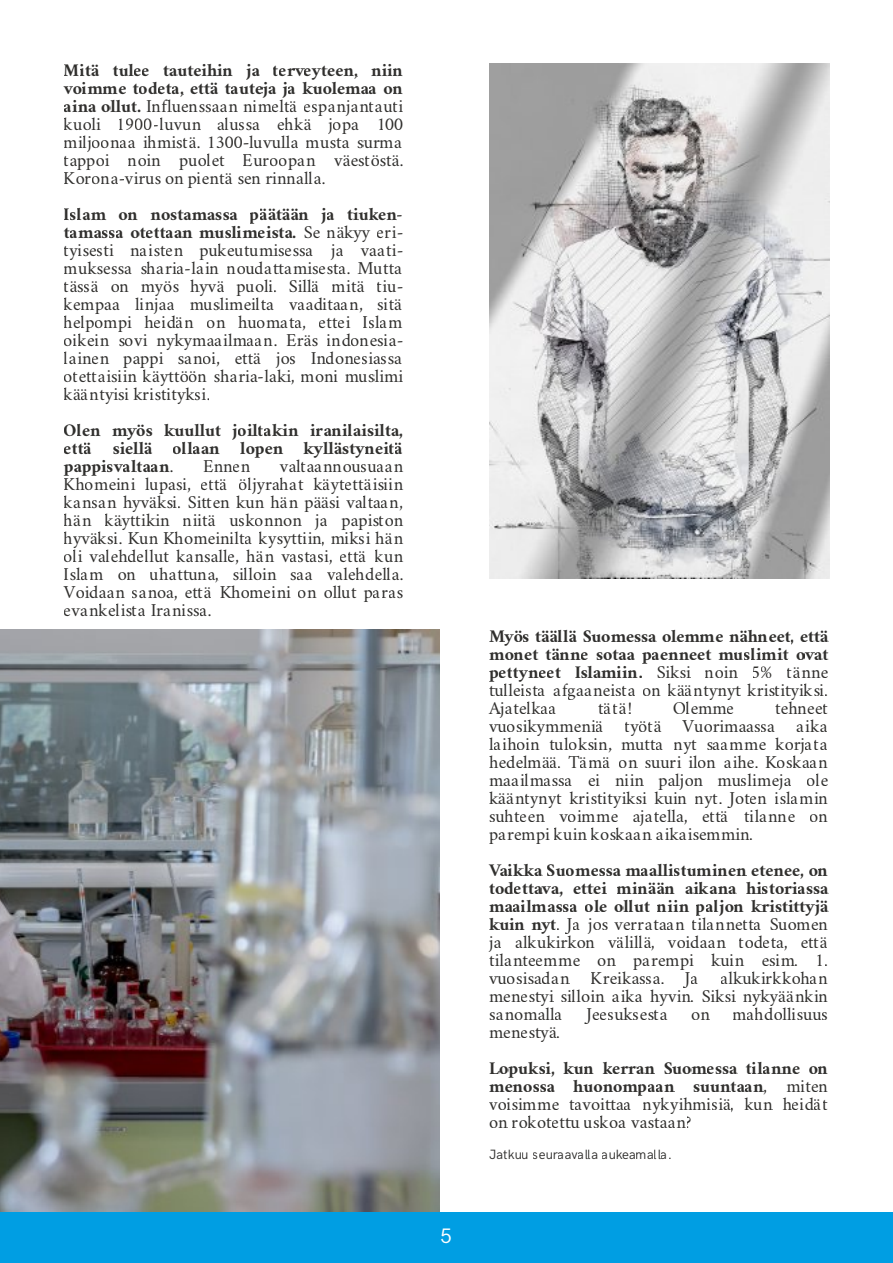
<style>
.page{position:relative;width:893px;height:1263px;background:#fff}
.page>*{position:absolute;margin:0;border:0;box-sizing:border-box;transform-origin:0 0}
.t1{font:21px "HK Grotesk";color:#fff}
.t2{font:18px/18px "Crimson";color:rgb(24 23 21/.9);text-align:justify}
.t3{font:700 18px/18px "Crimson";color:rgb(24 23 21/.9);text-align:justify}
.t4{font:13.5px "HK Grotesk";color:rgb(24 23 21/.9)}
.s1{font-weight:700}
.s2{font-weight:400}
</style>
<div class="page">
<img style="left:0;top:629px;width:440px;height:582px">
<img style="left:489px;top:64px;width:340px;height:514px">
<div style="left:0;top:1212px;width:893px;height:51px;background:#009ee3"></div>
<p class="t2" style="left:64px;top:63px;width:341px"><span class="s1">Mitä tulee tauteihin ja terveyteen, niin voimme todeta, että tauteja ja kuolemaa on aina ollut.</span> Influenssaan nimeltä espanjantauti kuoli 1900-luvun alussa ehkä jopa 100 miljoonaa ihmistä. 1300-luvulla musta surma tappoi noin puolet Euroopan väestöstä.<br>Korona-virus on pientä sen rinnalla.</p>
<p class="t2" style="left:64px;top:207px;width:341px"><span class="s1">Islam on nostamassa päätään ja tiuken&shy;tamassa otettaan muslimeista.</span> Se näkyy eri&shy;tyisesti naisten pukeutumisessa ja vaati&shy;muksessa sharia-lain noudattamisesta. Mutta tässä on myös hyvä puoli. Sillä mitä tiu&shy;kempaa linjaa muslimeilta vaaditaan, sitä helpompi heidän on huomata, ettei Islam oikein sovi nykymaailmaan. Eräs indonesia&shy;lainen pappi sanoi, että jos Indonesiassa otettaisiin käyttöön sharia-laki, moni muslimi kääntyisi kristityksi.</p>
<p class="t3" style="left:64px;top:423px;width:341px">Olen myös kuullut joiltakin iranilaisilta, että siellä ollaan lopen kyllästyneitä pappisvaltaan<span class="s2">.</span></p>
<p class="t2" style="left:64px;top:459px;width:341px;text-indent:216px">valtaannousuaan Khomeini lupasi, että öljyrahat käytettäisiin kansan hyväksi. Sitten kun hän pääsi valtaan, hän käyttikin niitä uskonnon ja papiston hyväksi. Kun Khomeinilta kysyttiin, miksi hän oli valehdellut kansalle, hän vastasi, että kun Islam on uhattuna, silloin saa valehdella.<br>Voidaan sanoa, että Khomeini on ollut paras evankelista Iranissa.</p>
<p class="t2" style="left:203px;top:459px;width:49px">Ennen</p>
<p class="t1" style="left:440px;top:1224px;width:13px">5</p>
<p class="t3" style="left:489px;top:628px;width:341px">Myös täällä Suomessa olemme nähneet, että monet tänne sotaa paenneet muslimit ovat pettyneet Islamiin. <span class="s2">Siksi noin 5% tänne tulleista afgaaneista on kääntynyt kristityiksi.<br>Ajatelkaa</span></p>
<p class="t2" style="left:489px;top:700px;width:341px;text-indent:286px">tehneet vuosikymmeniä työtä Vuorimaassa aika laihoin tuloksin, mutta nyt saamme korjata hedelmää. Tämä on suuri ilon aihe. Koskaan maailmassa ei niin paljon muslimeja ole kääntynyt kristityiksi kuin nyt. Joten islamin suhteen voimme ajatella, että tilanne on parempi kuin koskaan aikaisemmin.</p>
<p class="t2" style="left:489px;top:862px;width:341px"><span class="s1">Vaikka Suomessa maallistuminen etenee, on todettava, ettei minään aikana historiassa maailmassa ole ollut niin paljon kristittyjä kuin nyt</span>. Ja jos verrataan tilannetta Suomen ja alkukirkon välillä, voidaan todeta, että tilanteemme on parempi kuin esim. 1. vuosisadan Kreikassa. Ja alkukirkkohan menestyi silloin aika hyvin. Siksi nykyäänkin sanomalla</p>
<p class="t2" style="left:598px;top:700px;width:35px">tätä!</p>
<p class="t2" style="left:672px;top:700px;width:64px">Olemme</p>
<p class="t2" style="left:586px;top:1006px;width:82px">Jeesuksesta</p>
<p class="t2" style="left:691px;top:1006px;width:20px">on</p>
<p class="t2" style="left:733px;top:1006px;width:97px">mahdollisuus</p>
<p class="t2" style="left:489px;top:1024px;width:73px">menestyä.</p>
<p class="t2" style="left:489px;top:1060px;width:341px"><span class="s1">Lopuksi, kun kerran Suomessa tilanne on menossa huonompaan suuntaan</span>, miten voisimme tavoittaa nykyihmisiä, kun heidät on rokotettu uskoa vastaan?</p>
<p class="t4" style="left:489px;top:1147px;width:184px">Jatkuu seuraavalla aukeamalla.</p>
</div>
